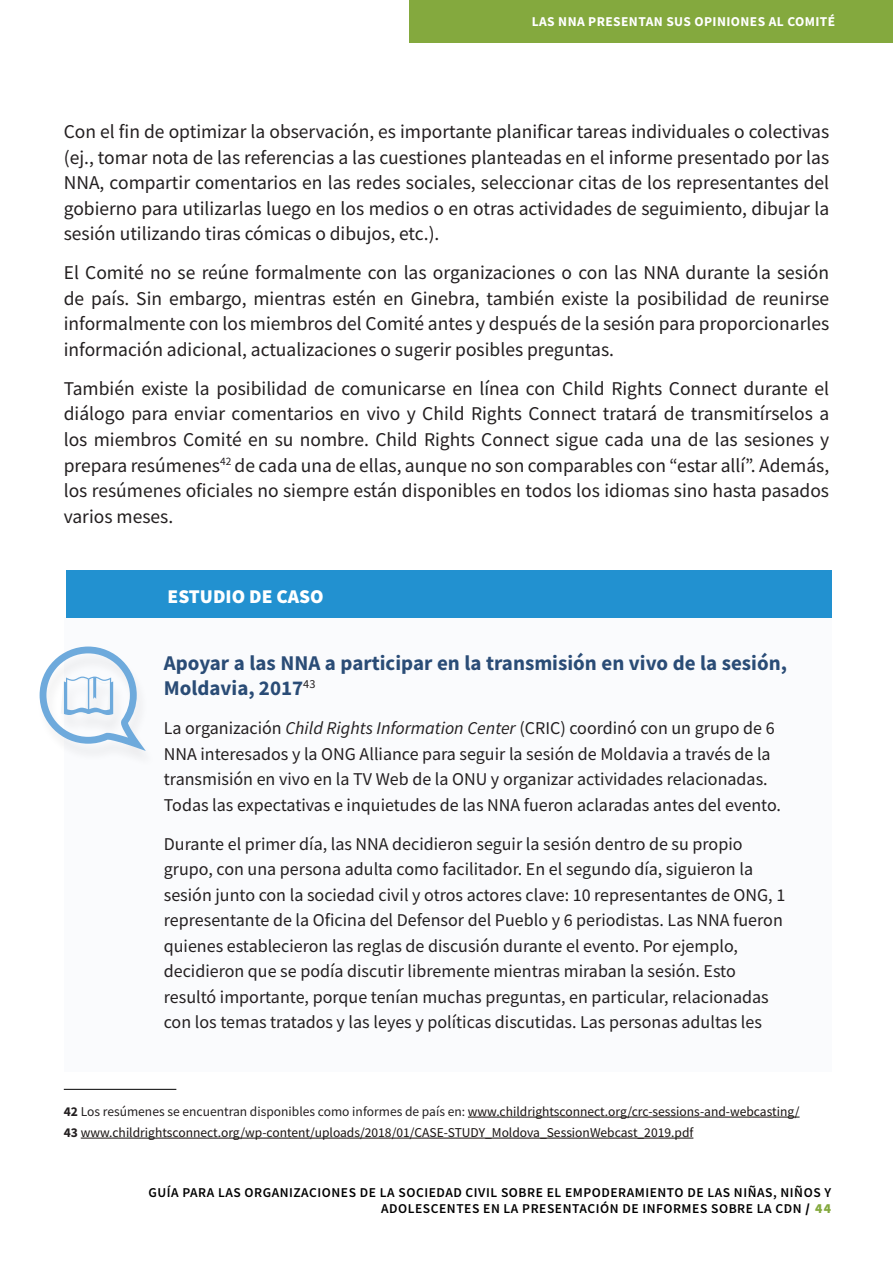
<style>
.page{position:relative;width:893px;height:1263px;background:#fff}
.page>*{position:absolute;margin:0;border:0;box-sizing:border-box;transform-origin:0 0}
.t1{font:700 21px/25.5px "Source Sans Pro";color:#2a4c76}
.t2{font:19.5px/25.5px "Source Sans Pro";color:#231f20;text-align:justify}
.t3{font:900 19.5px "Source Sans Pro";color:#fff}
.Case_Study_Text{font:18px/25.5px "Source Sans Pro";color:#231f20}
.t4{font:600 13.5px/16.2px "Source Sans Pro";letter-spacing:.04em;color:#000;text-align:right}
.t5{font:13.5px "Source Sans Pro";color:#231f20}
.t6{font:13.5px "Source Sans Pro";color:#181210}
.t7{font:700 13.5px "Source Sans Pro";letter-spacing:.03em;color:#fff}
.s1{font-style:italic}
.s2{font-weight:700}
.s3{color:#181210}
.s4{font-weight:700;color:#231f20}
.s5{font-weight:900}
.s6{font-weight:900;color:#84a93e}
</style>
<div class="page">
<div style="left:410px;top:0;width:483px;height:43px;background:#84a93e"></div>
<div style="left:64px;top:617px;width:767px;height:454px;background:#fafbfd"></div>
<div style="left:66px;top:571px;width:765px;height:47px;background:#2291d0"></div>
<hr style="left:468px;top:1117px;width:332px;height:1px;background:#181210">
<hr style="left:81px;top:1138px;width:612px;height:1px;background:#181210">
<hr style="left:64px;top:1089px;width:112px;height:1px;background:#000">
<div style="left:36px;top:649px;width:121px;height:120px;background:#fafbfd"></div>
<svg style="left:40px;top:646px;width:106px;height:105px"></svg>
<p class="t7" style="left:532px;top:13px;width:305px">LAS NNA PRESENTAN SUS OPINIONES AL COMITÉ</p>
<p class="t2" style="left:64px;top:119px;width:767px">Con el fin de optimizar la observación, es importante planificar tareas individuales o colectivas (ej., tomar nota de las referencias a las cuestiones planteadas en el informe presentado por las NNA, compartir comentarios en las redes sociales, seleccionar citas de los representantes del gobierno para utilizarlas luego en los medios o en otras actividades de seguimiento, dibujar la sesión utilizando tiras cómicas o dibujos, etc.).</p>
<p class="t2" style="left:64px;top:260px;width:767px">El Comité no se reúne formalmente con las organizaciones o con las NNA durante la sesión de país. Sin embargo, mientras estén en Ginebra, también existe la posibilidad de reunirse informalmente con los miembros del Comité antes y después de la sesión para proporcionarles información adicional, actualizaciones o sugerir posibles preguntas.</p>
<p class="t2" style="left:64px;top:376px;width:767px">También existe la posibilidad de comunicarse en línea con Child Rights Connect durante el diálogo para enviar comentarios en vivo y Child Rights Connect tratará de transmitírselos a los miembros Comité en su nombre. Child Rights Connect sigue cada una de las sesiones y prepara resúmenes<sup>42</sup> de cada una de ellas, aunque no son comparables con “estar allí”. Además, los resúmenes oficiales no siempre están disponibles en todos los idiomas sino hasta pasados varios meses.</p>
<p class="t3" style="left:168px;top:583px;width:158px">ESTUDIO DE CASO</p>
<p class="t1" style="left:164px;top:650px;width:625px">Apoyar a las NNA a participar en la transmisión en vivo de la sesión,<br>Moldavia, 2017<sup>43</sup></p>
<p class="Case_Study_Text" style="left:164px;top:715px;width:619px">La organización <span class="s1">Child Rights Information Center</span> (CRIC) coordinó con un grupo de 6<br>NNA interesados y la ONG Alliance para seguir la sesión de Moldavia a través de la transmisión en vivo en la TV Web de la ONU y organizar actividades relacionadas.<br>Todas las expectativas e inquietudes de las NNA fueron aclaradas antes del evento.</p>
<p class="Case_Study_Text" style="left:164px;top:831px;width:623px">Durante el primer día, las NNA decidieron seguir la sesión dentro de su propio grupo, con una persona adulta como facilitador. En el segundo día, siguieron la sesión junto con la sociedad civil y otros actores clave: 10 representantes de ONG, 1 representante de la Oficina del Defensor del Pueblo y 6 periodistas. Las NNA fueron quienes establecieron las reglas de discusión durante el evento. Por ejemplo, decidieron que se podía discutir libremente mientras miraban la sesión. Esto resultó importante, porque tenían muchas preguntas, en particular, relacionadas con los temas tratados y las leyes y políticas discutidas. Las personas adultas les</p>
<p class="t5" style="left:64px;top:1103px;width:737px"><span class="s2">42</span> Los resúmenes se encuentran disponibles como informes de país en: <span class="s3">www.childrightsconnect.org/crc-sessions-and-webcasting/</span></p>
<p class="t6" style="left:64px;top:1124px;width:631px"><span class="s4">43</span> www.childrightsconnect.org/wp-content/uploads/2018/01/CASE-STUDY_Moldova_SessionWebcast_2019.pdf</p>
<p class="t4" style="left:148px;top:1184px;width:684px">GUÍA PARA LAS ORGANIZACIONES DE LA SOCIEDAD CIVIL SOBRE EL EMPODERAMIENTO DE LAS NIÑAS, NIÑOS Y<br>ADOLESCENTES EN LA PRESENTACIÓN DE INFORMES SOBRE LA CDN <span class="s5">/</span> <span class="s6">44</span></p>
</div>
